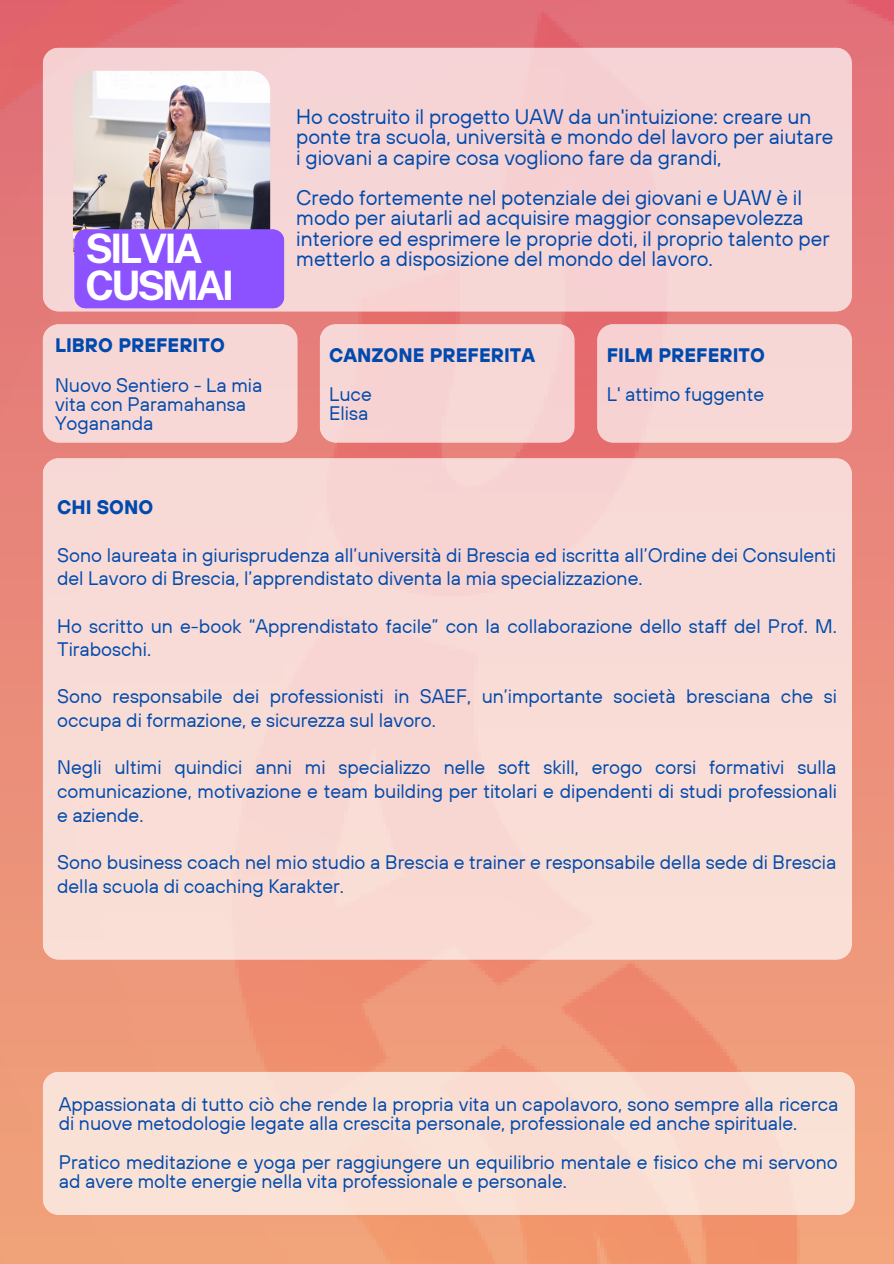
<style>
.page{position:relative;width:894px;height:1264px;background:#fff}
.page>*{position:absolute;margin:0;border:0;box-sizing:border-box;transform-origin:0 0}
.t1{font:700 40.5px "Public Sans";letter-spacing:-.08em;color:#fff}
.t2{font:21px/20.2px "TT Hoves";color:#004aad}
.t3{font:19.5px/23.7px "TT Hoves";color:#004aad}
.t4{font:700 19.5px "TT Hoves";color:#004aad}
</style>
<div class="page">
<img style="left:0;top:0;width:893px;height:1263px">
<div style="left:43px;top:48px;width:808px;height:263px;background:#f6d4d6"></div>
<img style="left:73px;top:71px;width:197px;height:197px;border-radius:20px">
<div style="left:43px;top:324px;width:254px;height:118px;background:#f7d7d6"></div>
<div style="left:320px;top:324px;width:254px;height:118px;background:#f7d5d4"></div>
<div style="left:597px;top:324px;width:254px;height:118px;background:#f7d7d6"></div>
<div style="left:43px;top:1071px;width:811px;height:143px;background:#fae1d6"></div>
<div style="left:75px;top:229px;width:209px;height:79px;background:#8c52ff"></div>
<div style="left:43px;top:458px;width:808px;height:501px;background:#f8dbd6"></div>
<p class="t1" style="left:85px;top:225px;width:119px">SILVIA</p>
<p class="t1" style="left:85px;top:262px;width:151px">CUSMAI</p>
<p class="t4" style="left:55px;top:332px;width:171px">LIBRO PREFERITO</p>
<p class="t3" style="left:55px;top:375px;width:209px;line-height:19.2px">Nuovo Sentiero - La mia vita con Paramahansa<br>Yogananda</p>
<p class="t2" style="left:296px;top:106px;width:538px">Ho costruito il progetto UAW da un'intuizione: creare un ponte tra scuola, università e mondo del lavoro per aiutare i giovani a capire cosa vogliono fare da grandi,</p>
<p class="t2" style="left:296px;top:187px;width:534px">Credo fortemente nel potenziale dei giovani e UAW è il modo per aiutarli ad acquisire maggior consapevolezza interiore ed esprimere le proprie doti, il proprio talento per metterlo a disposizione del mondo del lavoro.</p>
<p class="t4" style="left:329px;top:343px;width:207px">CANZONE PREFERITA</p>
<p class="t3" style="left:329px;top:381px;width:44px">Luce</p>
<p class="t3" style="left:329px;top:400px;width:41px">Elisa</p>
<p class="t4" style="left:606px;top:343px;width:160px">FILM PREFERITO</p>
<p class="t3" style="left:606px;top:381px;width:159px">L' attimo fuggente</p>
<p class="t4" style="left:57px;top:494px;width:98px">CHI SONO</p>
<p class="t3" style="left:57px;top:542px;width:780px">Sono laureata in giurisprudenza all’università di Brescia ed iscritta all’Ordine dei Consulenti del Lavoro di Brescia, l’apprendistato diventa la mia specializzazione.</p>
<p class="t3" style="left:57px;top:613px;width:781px">Ho scritto un e-book “Apprendistato facile” con la collaborazione dello staff del Prof. M.<br>Tiraboschi.</p>
<p class="t3" style="left:57px;top:684px;width:781px">Sono responsabile dei professionisti in SAEF, un’importante società bresciana che si occupa di formazione, e sicurezza sul lavoro.</p>
<p class="t3" style="left:57px;top:755px;width:781px;text-align:justify">Negli ultimi quindici anni mi specializzo nelle soft skill, erogo corsi formativi sulla comunicazione, motivazione e team building per titolari e dipendenti di studi professionali e aziende.</p>
<p class="t3" style="left:57px;top:850px;width:780px">Sono business coach nel mio studio a Brescia e trainer e responsabile della sede di Brescia della scuola di coaching Karakter.</p>
<p class="t3" style="left:59px;top:1094px;width:781px;line-height:19.2px">Appassionata di tutto ciò che rende la propria vita un capolavoro, sono sempre alla ricerca di nuove metodologie legate alla crescita personale, professionale ed anche spirituale.</p>
<p class="t3" style="left:59px;top:1151px;width:780px;line-height:19.2px">Pratico meditazione e yoga per raggiungere un equilibrio mentale e fisico che mi servono ad avere molte energie nella vita professionale e personale.</p>
</div>
